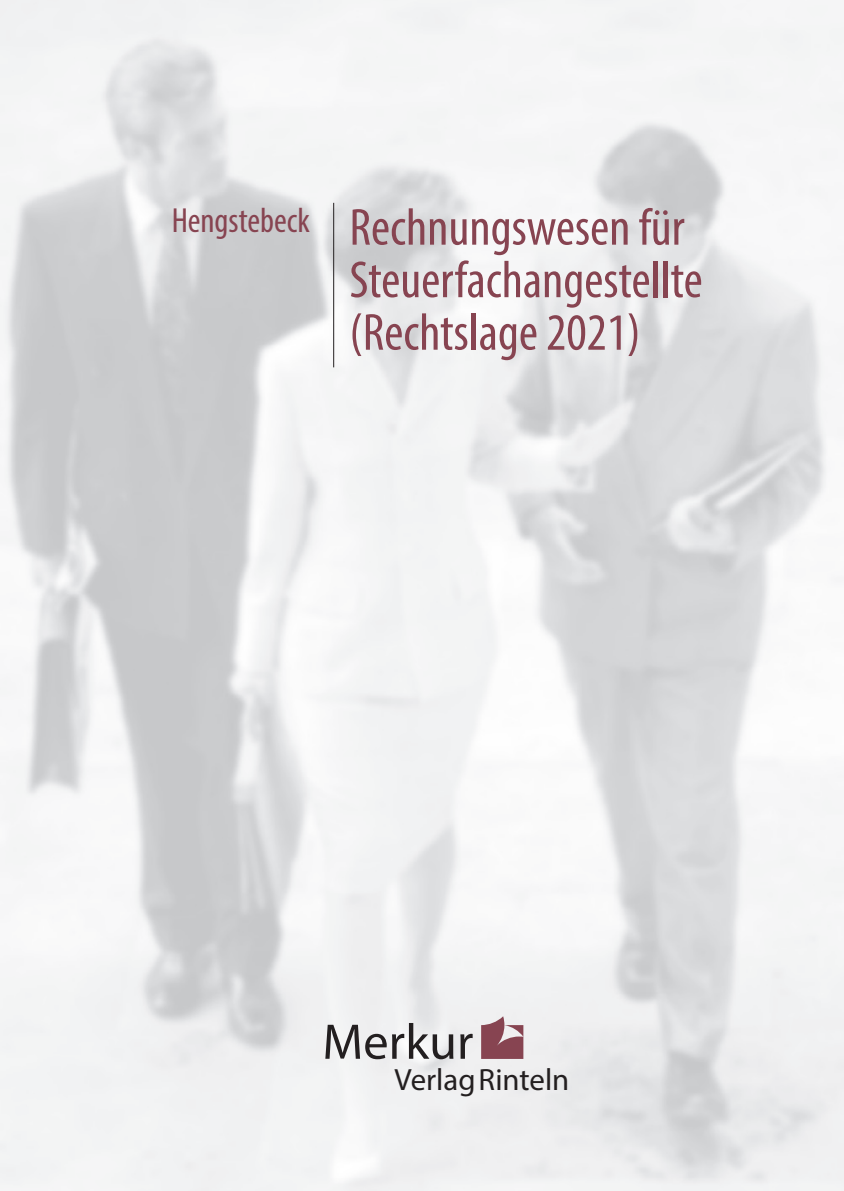
<style>
.page{position:relative;width:844px;height:1191px;background:#fff}
.page>*{position:absolute;margin:0;border:0;box-sizing:border-box;transform-origin:0 0}
.t1{font:57.4px "Merkur";color:#874451}
.t2{font:condensed 52.5px/52.5px "Myriad Pro";color:#874451}
.t3{font:50.4px "Myriad Pro";letter-spacing:.005em;color:#231f20}
.t4{font:condensed 35px "Myriad Pro";color:#874451}
.t5{font:30.8px "Myriad Pro";color:#231f20}
</style>
<div class="page">
<hr style="left:333px;top:203px;width:1px;height:164px;background:#231f20">
<p class="t4" style="left:172px;top:199px;width:140px">Hengstebeck</p>
<p class="t2" style="left:349px;top:200px;width:354px">Rechnungswesen für<br>Steuerfachangestellte</p>
<p class="t2" style="left:349px;top:305px;width:292px">(Rechtslage 2021)</p>
<p class="t1" style="left:481px;top:1005px;width:44px">M</p>
<p class="t3" style="left:322px;top:1010px;width:152px">Merkur</p>
<p class="t5" style="left:394px;top:1060px;width:176px">VerlagRinteln</p>
</div>
